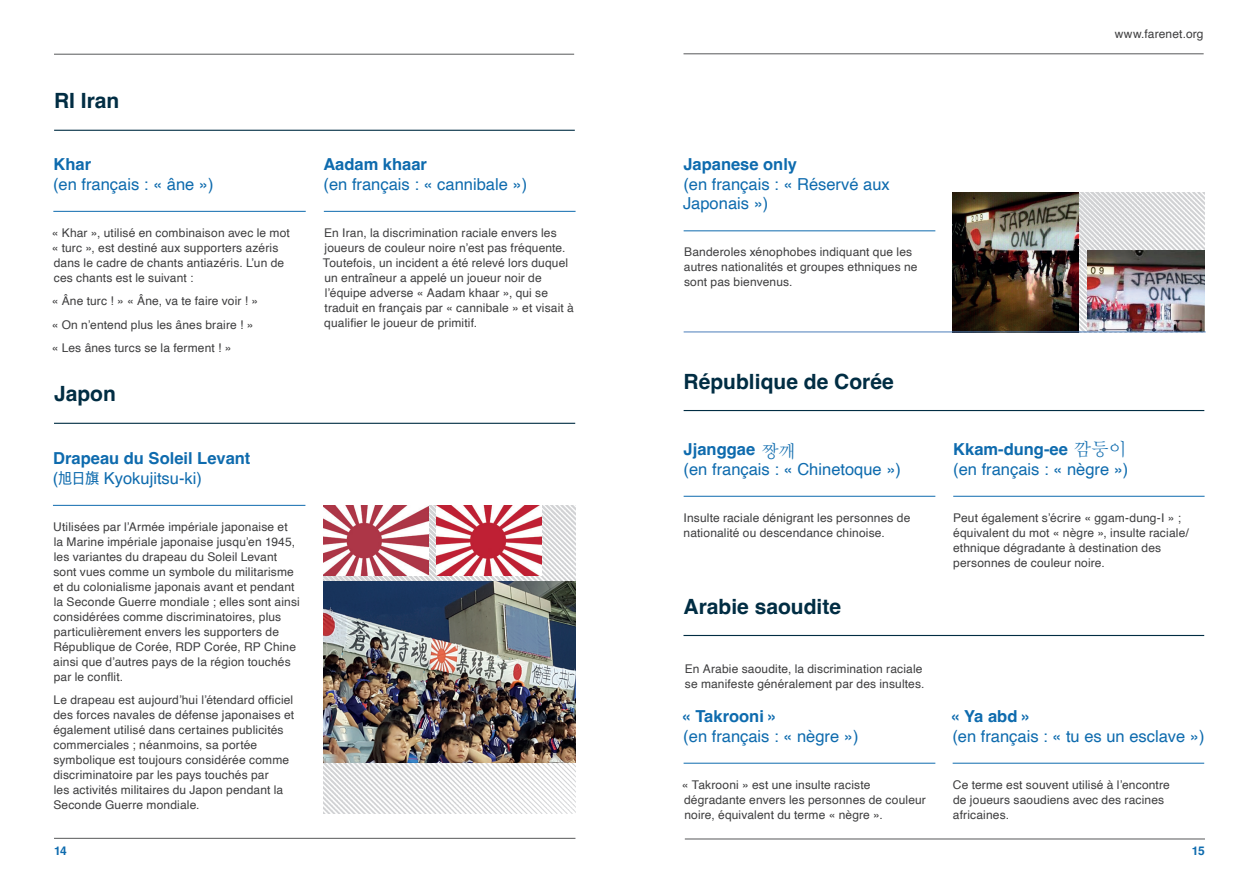
<style>
.page{position:relative;width:1259px;height:893px;background:#fff}
.page>*{position:absolute;margin:0;border:0;box-sizing:border-box;transform-origin:0 0}
.Country_headers{font:700 21px "Helvetica";color:#012d43}
.t1{font:500 18px "Adobe Myungjo Std";color:#0e6bae}
.Sub_headers{font:16.5px/19.5px "Helvetica";color:#0e6bae}
.Sub_headers-2{font:700 16.5px/19.5px "Helvetica";color:#0e6bae}
.Sub_headers-3{font:12px/15px "Helvetica";letter-spacing:.01em;color:#3e3e3f}
.t2{font:700 12px "Helvetica";color:#0e6bae}
.s1{font-weight:700}
.s2{font-weight:400}
.s3{font-family:"Apple SD Gothic Neo";font-weight:400}
.s4{font-family:"Adobe Myungjo Std";font-weight:500;font-size:18px}
</style>
<div class="page">
<hr style="left:685px;top:839px;width:520px;height:1px;background:#57585a">
<hr style="left:54px;top:838px;width:521px;height:1px;background:#57585a">
<hr style="left:683px;top:54px;width:520px;height:1px;background:#57585a">
<hr style="left:54px;top:54px;width:520px;height:1px;background:#57585a">
<hr style="left:54px;top:423px;width:521px;height:1px;background:#012d43">
<hr style="left:54px;top:130px;width:521px;height:1px;background:#012d43">
<hr style="left:324px;top:211px;width:251px;height:1px;background:#0e6bae">
<img style="left:323px;top:506px;width:252px;height:308px">
<img style="left:323px;top:582px;width:252px;height:181px">
<img style="left:323px;top:506px;width:105px;height:69px">
<img style="left:436px;top:506px;width:105px;height:69px">
<hr style="left:53px;top:505px;width:252px;height:1px;background:#0e6bae">
<hr style="left:53px;top:211px;width:253px;height:1px;background:#0e6bae">
<hr style="left:683px;top:763px;width:252px;height:1px;background:#0e6bae">
<hr style="left:952px;top:763px;width:252px;height:1px;background:#0e6bae">
<hr style="left:683px;top:231px;width:252px;height:1px;background:#0e6bae">
<hr style="left:683px;top:410px;width:521px;height:1px;background:#012d43">
<hr style="left:683px;top:635px;width:521px;height:1px;background:#012d43">
<img style="left:1078px;top:192px;width:126px;height:140px">
<img style="left:952px;top:192px;width:126px;height:140px">
<img style="left:1087px;top:251px;width:117px;height:81px">
<hr style="left:683px;top:332px;width:522px;height:1px;background:#4c7eba">
<hr style="left:683px;top:496px;width:252px;height:1px;background:#0e6bae">
<hr style="left:953px;top:496px;width:251px;height:1px;background:#0e6bae">
<p class="Country_headers" style="left:54px;top:88px;width:67px">RI Iran</p>
<p class="Sub_headers" style="left:53px;top:155px;width:162px"><span class="s1">Khar<br></span>(en français : « âne »)</p>
<p class="Sub_headers-3" style="left:52px;top:226px;width:240px">« Khar », utilisé en combinaison avec le mot « turc », est destiné aux supporters azéris dans le cadre de chants antiazéris. L’un de ces chants est le suivant :</p>
<p class="Sub_headers-3" style="left:52px;top:294px;width:208px">« Âne turc ! » « Âne, va te faire voir ! »</p>
<p class="Sub_headers-3" style="left:52px;top:318px;width:203px">« On n’entend plus les ânes braire ! »</p>
<p class="Sub_headers-3" style="left:52px;top:341px;width:181px">« Les ânes turcs se la ferment ! »</p>
<p class="Country_headers" style="left:54px;top:381px;width:63px">Japon</p>
<p class="Sub_headers-2" style="left:53px;top:451px;width:199px">Drapeau du Soleil Levant <span class="s2">(</span><span class="s3">旭日旗</span> <span class="s2">Kyokujitsu-ki)</span></p>
<p class="Sub_headers-3" style="left:53px;top:520px;width:248px">Utilisées par l’Armée impériale japonaise et la Marine impériale japonaise jusqu’en 1945, les variantes du drapeau du Soleil Levant sont vues comme un symbole du militarisme et du colonialisme japonais avant et pendant la Seconde Guerre mondiale ; elles sont ainsi considérées comme discriminatoires, plus particulièrement envers les supporters de République de Corée, RDP Corée, RP Chine ainsi que d’autres pays de la région touchés par le conflit.</p>
<p class="Sub_headers-3" style="left:53px;top:693px;width:242px">Le drapeau est aujourd’hui l’étendard officiel des forces navales de défense japonaises et également utilisé dans certaines publicités commerciales ; néanmoins, sa portée symbolique est toujours considérée comme discriminatoire par les pays touchés par<br>les activités militaires du Japon pendant la Seconde Guerre mondiale.</p>
<p class="Sub_headers" style="left:323px;top:155px;width:205px"><span class="s1">Aadam khaar<br></span>(en français : « cannibale »)</p>
<p class="Sub_headers-3" style="left:323px;top:226px;width:252px">En Iran, la discrimination raciale envers les joueurs de couleur noire n’est pas fréquente.<br>Toutefois, un incident a été relevé lors duquel un entraîneur a appelé un joueur noir de l’équipe adverse « Aadam khaar », qui se traduit en français par « cannibale » et visait à qualifier le joueur de primitif.</p>
<p class="Sub_headers" style="left:683px;top:155px;width:208px"><span class="s1">Japanese only<br></span>(en français : « Réservé aux<br>Japonais »)</p>
<p class="Sub_headers-3" style="left:684px;top:245px;width:235px">Banderoles xénophobes indiquant que les autres nationalités et groupes ethniques ne sont pas bienvenus.</p>
<p class="Country_headers" style="left:683px;top:368px;width:212px">République de Corée</p>
<p class="Sub_headers-3" style="left:1114px;top:27px;width:90px">www.farenet.org</p>
<p class="t1" style="left:761px;top:442px;width:37px">짱깨</p>
<p class="Sub_headers" style="left:953px;top:440px;width:177px"><span class="s1">Kkam-dung-ee</span> <span class="s4">깜둥이 </span>(en français : « nègre »)</p>
<p class="Sub_headers-3" style="left:953px;top:510px;width:237px">Peut également s’écrire « ggam-dung-I » ; équivalent du mot « nègre », insulte raciale/ ethnique dégradante à destination des personnes de couleur noire.</p>
<p class="Sub_headers" style="left:683px;top:440px;width:219px"><span class="s1">Jjanggae<br></span>(en français : « Chinetoque »)</p>
<p class="Sub_headers-3" style="left:683px;top:510px;width:228px">Insulte raciale dénigrant les personnes de nationalité ou descendance chinoise.</p>
<p class="Country_headers" style="left:683px;top:593px;width:159px">Arabie saoudite</p>
<p class="Sub_headers-3" style="left:685px;top:661px;width:241px">En Arabie saoudite, la discrimination raciale se manifeste généralement par des insultes.</p>
<p class="Sub_headers" style="left:681px;top:707px;width:178px"><span class="s1">« Takrooni »<br></span>(en français : « nègre »)</p>
<p class="Sub_headers-3" style="left:682px;top:777px;width:245px">« Takrooni » est une insulte raciste dégradante envers les personnes de couleur noire, équivalent du terme « nègre ».</p>
<p class="Sub_headers" style="left:950px;top:707px;width:255px"><span class="s1">« Ya abd »<br></span>(en français : « tu es un esclave »)</p>
<p class="Sub_headers-3" style="left:953px;top:777px;width:218px">Ce terme est souvent utilisé à l’encontre de joueurs saoudiens avec des racines africaines.</p>
<p class="t2" style="left:54px;top:844px;width:14px">14</p>
<p class="t2" style="left:1192px;top:844px;width:15px">15</p>
</div>
